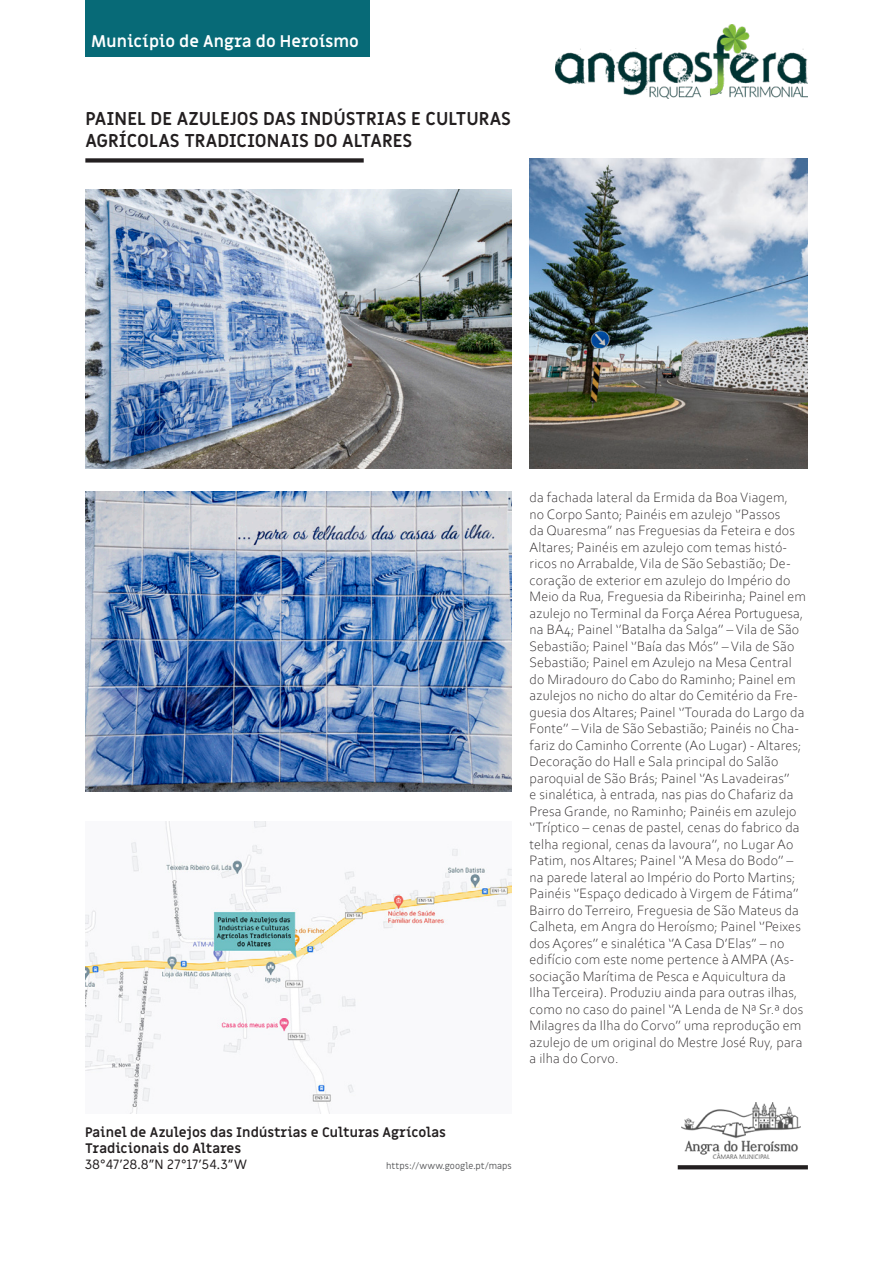
<style>
.page{position:relative;width:893px;height:1263px;background:#fff}
.page>*{position:absolute;margin:0;border:0;box-sizing:border-box;transform-origin:0 0}
.tit-peq{font:700 18.15px/21.8px "Miriam Libre";color:#231f20}
.t1{font:700 16.5px "Miriam Libre";color:#fff}
.txt{font:300 14.25px/16.5px "Corbel";letter-spacing:.01em;color:#231f20}
.legenda_bold{font:700 13.5px/16.2px "Miriam Libre";letter-spacing:-.005em;color:#231f20}
.legenda{font:13.5px "Miriam Libre";color:#231f20}
.legenda-2{font:9px "Miriam Libre";color:#57585a}
</style>
<div class="page">
<img style="left:556px;top:24px;width:252px;height:74px">
<div style="left:85px;top:0;width:284px;height:57px;background:#076a77"></div>
<img style="left:682px;top:1103px;width:119px;height:56px">
<svg style="left:678px;top:1165px;width:130px;height:4px"></svg>
<img style="left:85px;top:821px;width:427px;height:292px">
<img style="left:85px;top:189px;width:427px;height:280px">
<div style="left:85px;top:158px;width:279px;height:5px;background:#231f20"></div>
<img style="left:530px;top:158px;width:278px;height:311px">
<img style="left:85px;top:491px;width:427px;height:300px">
<p class="t1" style="left:91px;top:31px;width:269px">Município de Angra do Heroísmo</p>
<p class="tit-peq" style="left:85px;top:109px;width:427px">PAINEL DE AZULEJOS DAS INDÚSTRIAS E CULTURAS<br>AGRÍCOLAS TRADICIONAIS DO ALTARES</p>
<p class="txt" style="left:530px;top:489px;width:278px">da fachada lateral da Ermida da Boa Viagem, no Corpo Santo; Painéis em azulejo ‘’Passos<br>da Quaresma’’ nas Freguesias da Feteira e dos Altares; Painéis em azulejo com temas histó&shy;ricos no Arrabalde, Vila de São Sebastião; De&shy;coração de exterior em azulejo do Império do Meio da Rua, Freguesia da Ribeirinha; Painel em azulejo no Terminal da Força Aérea Portuguesa, na BA4; Painel ‘’Batalha da Salga’’ – Vila de São Sebastião; Painel ‘’Baía das Mós’’ – Vila de São Sebastião; Painel em Azulejo na Mesa Central do Miradouro do Cabo do Raminho; Painel em azulejos no nicho do altar do Cemitério da Fre&shy;guesia dos Altares; Painel ‘’Tourada do Largo da Fonte’’ – Vila de São Sebastião; Painéis no Cha&shy;fariz do Caminho Corrente (Ao Lugar) - Altares; Decoração do Hall e Sala principal do Salão paroquial de São Brás; Painel ‘’As Lavadeiras’’<br>e sinalética, à entrada, nas pias do Chafariz da Presa Grande, no Raminho; Painéis em azulejo ‘’Tríptico – cenas de pastel, cenas do fabrico da telha regional, cenas da lavoura’’, no Lugar Ao Patim, nos Altares; Painel ‘’A Mesa do Bodo’’ – na parede lateral ao Império do Porto Martins; Painéis ‘’Espaço dedicado à Virgem de Fátima’’ Bairro do Terreiro, Freguesia de São Mateus da Calheta, em Angra do Heroísmo; Painel ‘’Peixes dos Açores’’ e sinalética ‘’A Casa D’Elas’’ – no edifício com este nome pertence à AMPA (As&shy;sociação Marítima de Pesca e Aquicultura da Ilha Terceira). Produziu ainda para outras ilhas, como no caso do painel ‘’A Lenda de Nª Sr.ª dos Milagres da Ilha do Corvo’’ uma reprodução em azulejo de um original do Mestre José Ruy, para a ilha do Corvo.</p>
<p class="legenda_bold" style="left:85px;top:1125px;width:362px">Painel de Azulejos das Indústrias e Culturas Agrícolas<br>Tradicionais do Altares</p>
<p class="legenda" style="left:85px;top:1156px;width:164px">38°47’28.8”N 27°17’54.3”W</p>
<p class="legenda-2" style="left:386px;top:1161px;width:127px">https://www.google.pt/maps</p>
</div>
